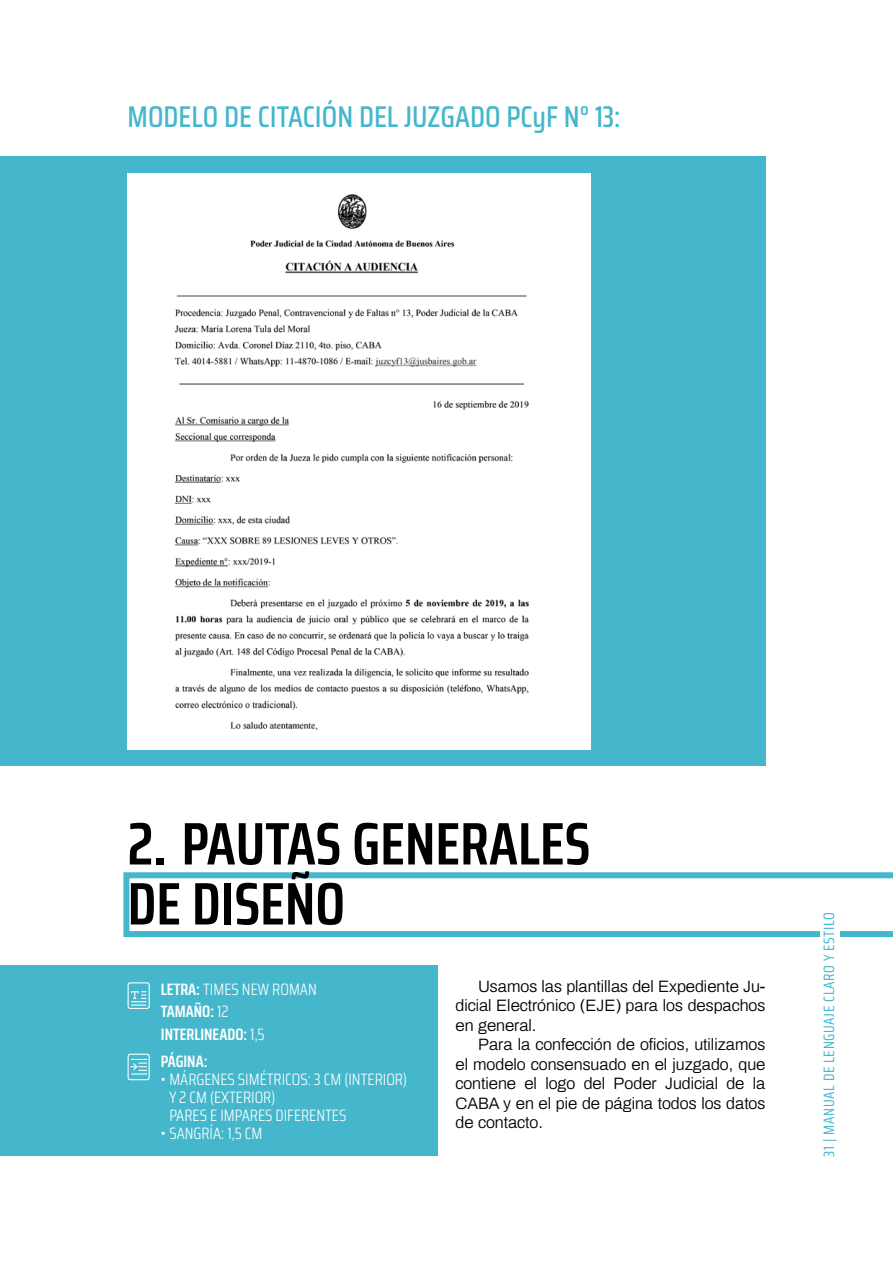
<style>
.page{position:relative;width:893px;height:1263px;background:#fff}
.page>*{position:absolute;margin:0;border:0;box-sizing:border-box;transform-origin:0 0}
.t1{font:600 60px/60px "Saira Condensed";color:#000}
.t2{font:500 30px "Saira Condensed";color:#44b7cc}
.t3{font:300 16.5px/19.5px "Archivo";color:#000;text-align:justify}
.t4{font:300 16.5px/18px "Saira Condensed";color:#fff}
.t5{font:600 16.5px/22.5px "Saira Condensed";color:#fff}
.t6{font:15px "Saira Condensed";letter-spacing:.04em;color:#44b7cc}
.s1{font-weight:300}
</style>
<div class="page">
<div style="left:0;top:965px;width:437px;height:190px;background:#44b7cc"></div>
<div style="left:0;top:157px;width:765px;height:609px;background:#44b7cc"></div>
<svg style="left:123px;top:872px;width:770px;height:65px"></svg>
<svg style="left:128px;top:982px;width:22px;height:27px"></svg>
<svg style="left:128px;top:1054px;width:22px;height:26px"></svg>
<img style="left:128px;top:173px;width:463px;height:576px">
<div style="left:820px;top:910px;width:19px;height:250px;background:#fff"></div>
<h2 class="t2" style="left:128px;top:93px;width:494px">MODELO DE CITACIÓN DEL JUZGADO PCyF N° 13:</h2>
<h1 class="t1" style="left:128px;top:812px;width:464px">2. PAUTAS GENERALES<br>DE DISEÑO</h1>
<p class="t5" style="left:161px;top:977px;width:157px">LETRA: <span class="s1">TIMES NEW ROMAN<br></span>TAMAÑO: <span class="s1">12<br></span>INTERLINEADO: <span class="s1">1,5</span></p>
<p class="t3" style="left:455px;top:975px;width:311px;text-indent:23px">Usamos las plantillas del Expediente Ju&shy;dicial Electrónico (EJE) para los despachos en general.</p>
<p class="t3" style="left:455px;top:1034px;width:311px;text-indent:23px">Para la confección de oficios, utilizamos el modelo consensuado en el juzgado, que contiene el logo del Poder Judicial de la CABA y en el pie de página todos los datos de contacto.</p>
<p class="t5" style="left:161px;top:1049px;width:48px">PÁGINA:</p>
<p class="t4" style="left:169px;top:1069px;width:239px;text-indent:-8px">• MÁRGENES SIMÉTRICOS: 3 CM (INTERIOR)<br>Y 2 CM (EXTERIOR)<br>PARES E IMPARES DIFERENTES</p>
<p class="t4" style="left:161px;top:1123px;width:103px">• SANGRÍA: 1,5 CM</p>
<p class="t6" style="left:817px;top:1157px;width:246px;rotate:-90deg">31 | MANUAL DE LENGUAJE CLARO Y ESTILO</p>
</div>
